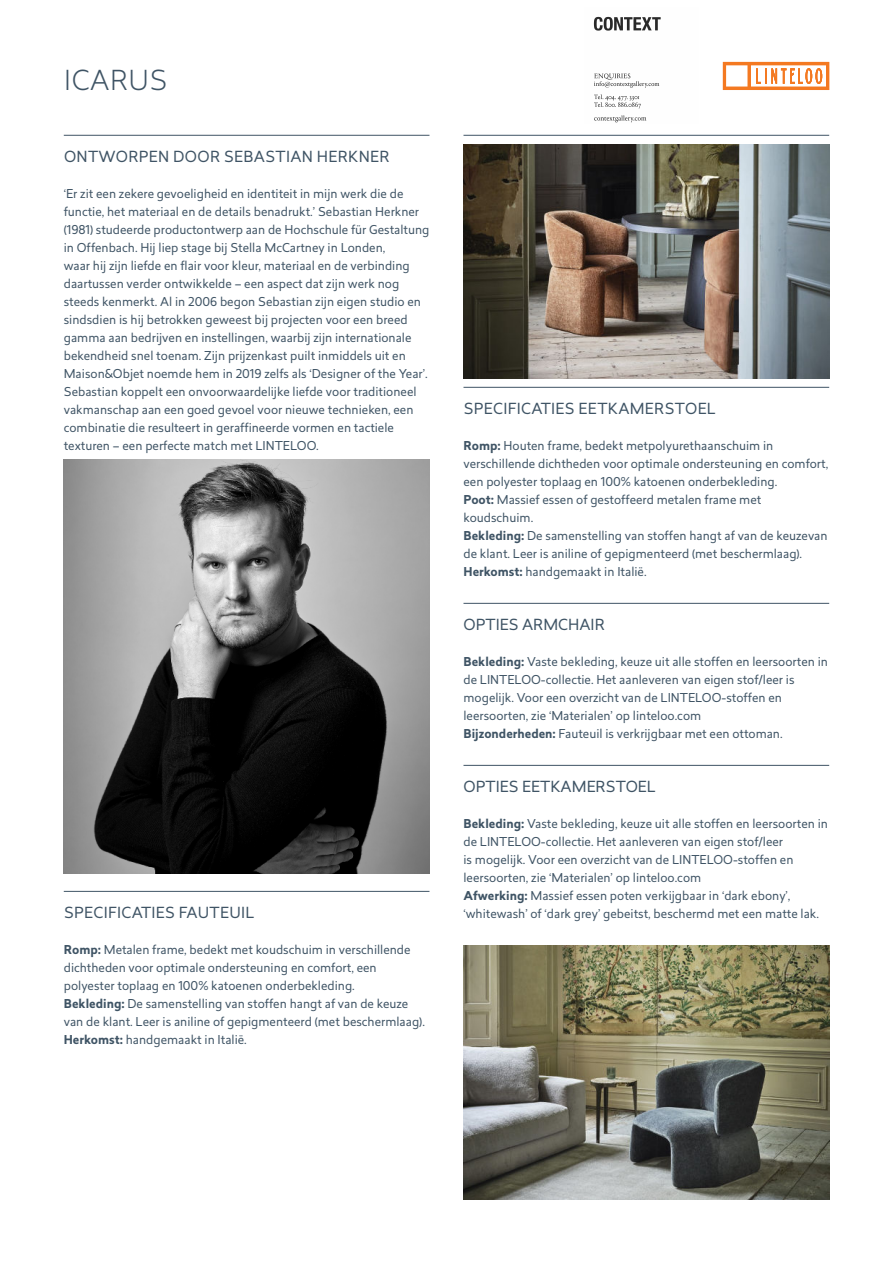
<style>
.page{position:relative;width:893px;height:1263px;background:#fff}
.page>*{position:absolute;margin:0;border:0;box-sizing:border-box;transform-origin:0 0}
.t1{font:300 27px "Revisal";letter-spacing:.02em;color:#3f5465}
.t2{font:15px "Revisal";letter-spacing:.02em;color:#3f5465}
.t3{font:15px "Revisal";color:#3f5465}
.t4{font:12px/18px "Revisal";color:#3f5465}
.s1{font-weight:700}
</style>
<div class="page">
<svg style="left:723px;top:62px;width:106px;height:28px"></svg>
<hr style="left:64px;top:135px;width:365px;height:1px;background:#3f5465">
<hr style="left:64px;top:891px;width:365px;height:1px;background:#3f5465">
<hr style="left:463px;top:135px;width:366px;height:1px;background:#3f5465">
<hr style="left:463px;top:387px;width:366px;height:1px;background:#3f5465">
<hr style="left:463px;top:603px;width:366px;height:1px;background:#3f5465">
<hr style="left:463px;top:765px;width:366px;height:1px;background:#3f5465">
<img style="left:64px;top:459px;width:365px;height:414px">
<img style="left:463px;top:945px;width:366px;height:254px">
<img style="left:463px;top:144px;width:366px;height:234px">
<img style="left:593px;top:16px;width:68px;height:107px">
<h1 class="t1" style="left:64px;top:65px;width:104px">ICARUS</h1>
<p class="t2" style="left:64px;top:150px;width:327px">ONTWORPEN DOOR SEBASTIAN HERKNER</p>
<p class="t4" style="left:64px;top:186px;width:367px">‘Er zit een zekere gevoeligheid en identiteit in mijn werk die de functie, het materiaal en de details benadrukt.’ Sebastian Herkner (1981) studeerde productontwerp aan de Hochschule für Gestaltung in Offenbach. Hij liep stage bij Stella McCartney in Londen,<br>waar hij zijn liefde en flair voor kleur, materiaal en de verbinding daartussen verder ontwikkelde – een aspect dat zijn werk nog steeds kenmerkt. Al in 2006 begon Sebastian zijn eigen studio en sindsdien is hij betrokken geweest bij projecten voor een breed gamma aan bedrijven en instellingen, waarbij zijn internationale bekendheid snel toenam. Zijn prijzenkast puilt inmiddels uit en Maison&amp;Objet noemde hem in 2019 zelfs als ‘Designer of the Year’.<br>Sebastian koppelt een onvoorwaardelijke liefde voor traditioneel vakmanschap aan een goed gevoel voor nieuwe technieken, een combinatie die resulteert in geraffineerde vormen en tactiele texturen – een perfecte match met LINTELOO.</p>
<p class="t2" style="left:64px;top:906px;width:192px">SPECIFICATIES FAUTEUIL</p>
<p class="t4" style="left:64px;top:942px;width:363px"><span class="s1">Romp:</span> Metalen frame, bedekt met koudschuim in verschillende dichtheden voor optimale ondersteuning en comfort, een polyester toplaag en 100% katoenen onderbekleding.<br><span class="s1">Bekleding:</span> De samenstelling van stoffen hangt af van de keuze van de klant. Leer is aniline of gepigmenteerd (met beschermlaag).<br><span class="s1">Herkomst:</span> handgemaakt in Italië.</p>
<p class="t2" style="left:464px;top:402px;width:254px">SPECIFICATIES EETKAMERSTOEL</p>
<p class="t4" style="left:463px;top:438px;width:366px"><span class="s1">Romp:</span> Houten frame, bedekt metpolyurethaanschuim in verschillende dichtheden voor optimale ondersteuning en comfort, een polyester toplaag en 100% katoenen onderbekleding.<br><span class="s1">Poot:</span> Massief essen of gestoffeerd metalen frame met koudschuim.<br><span class="s1">Bekleding:</span> De samenstelling van stoffen hangt af van de keuzevan de klant. Leer is aniline of gepigmenteerd (met beschermlaag).<br><span class="s1">Herkomst:</span> handgemaakt in Italië.</p>
<p class="t3" style="left:463px;top:618px;width:143px">OPTIES ARMCHAIR</p>
<p class="t4" style="left:463px;top:654px;width:366px"><span class="s1">Bekleding:</span> Vaste bekleding, keuze uit alle stoffen en leersoorten in de LINTELOO-collectie. Het aanleveren van eigen stof/leer is mogelijk. Voor een overzicht van de LINTELOO-stoffen en leersoorten, zie ‘Materialen’ op linteloo.com<br><span class="s1">Bijzonderheden:</span> Fauteuil is verkrijgbaar met een ottoman.</p>
<p class="t3" style="left:463px;top:780px;width:194px">OPTIES EETKAMERSTOEL</p>
<p class="t4" style="left:463px;top:816px;width:366px"><span class="s1">Bekleding:</span> Vaste bekleding, keuze uit alle stoffen en leersoorten in de LINTELOO-collectie. Het aanleveren van eigen stof/leer<br>is mogelijk. Voor een overzicht van de LINTELOO-stoffen en leersoorten, zie ‘Materialen’ op linteloo.com<br><span class="s1">Afwerking:</span> Massief essen poten verkijgbaar in ‘dark ebony’, ‘whitewash’ of ‘dark grey’ gebeitst, beschermd met een matte lak.</p>
</div>
